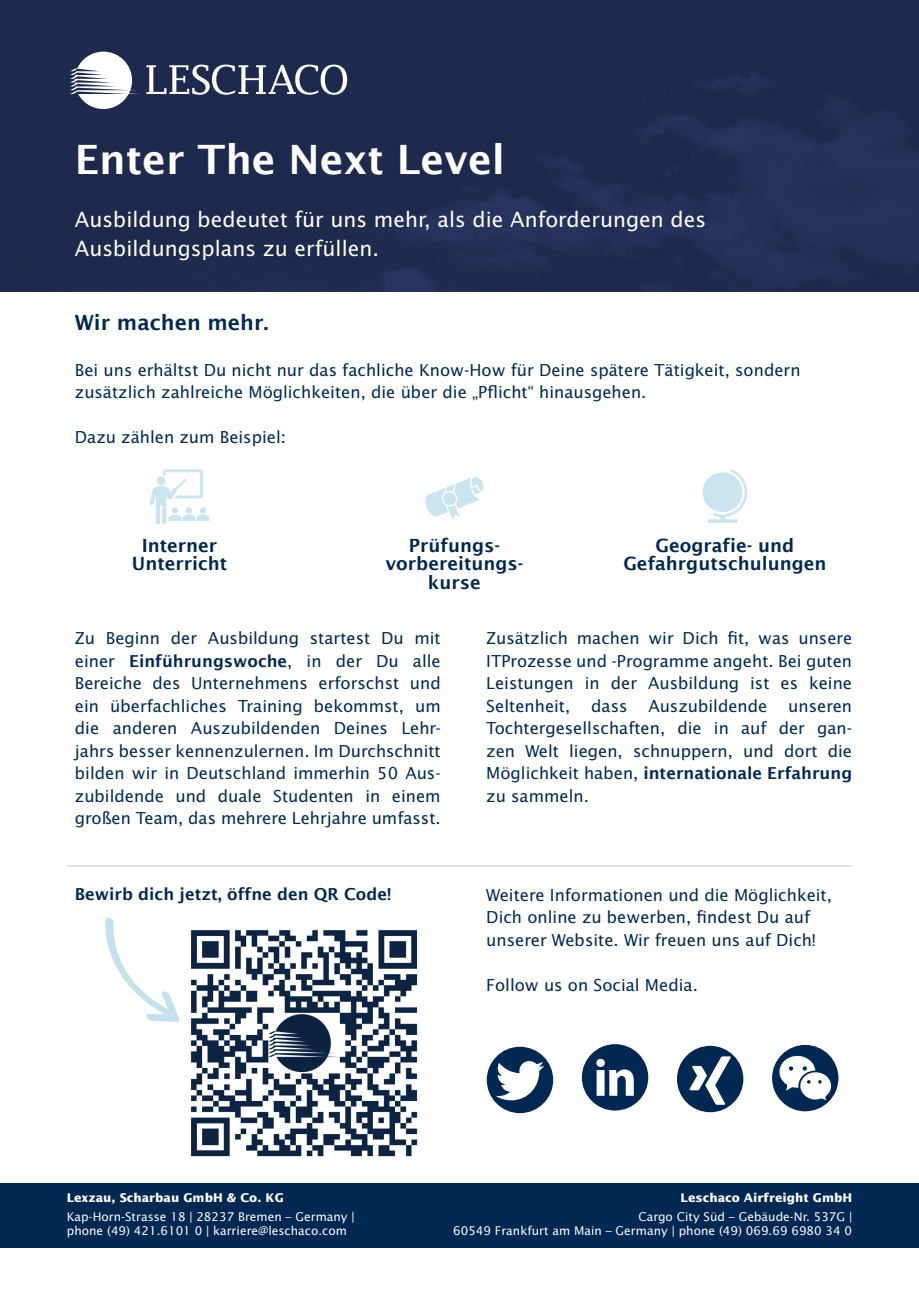
<style>
.page{position:relative;width:919px;height:1289px;background:#fff}
.page>*{position:absolute;margin:0;border:0;box-sizing:border-box;transform-origin:0 0}
.t1{font:600 40.5px "Lucida Sans";color:#fff}
.t2{font:21px/28.5px "Lucida Sans";color:#fff}
.t3{font:600 21px "Lucida Sans";color:#002852}
.t4{font:600 18.3px/18.3px "Lucida Sans";color:#002852;text-align:center}
.t5{font:16.5px/22.5px "Lucida Sans";color:#002852;text-align:justify}
.t6{font:600 16.5px "Lucida Sans";color:#002852}
.t7{font:12px/14.4px "Lucida Sans";color:#fff}
.t8{font:700 12px "Lucida Sans";color:#fff}
.s1{font-weight:600}
</style>
<div class="page">
<img style="left:0;top:0;width:918px;height:291px">
<svg style="left:70px;top:52px;width:277px;height:57px"></svg>
<div style="left:0;top:1183px;width:918px;height:65px;background:#002852"></div>
<div style="left:772px;top:1044px;width:66px;height:67px;background:#002852;border-radius:50%"></div>
<svg style="left:778px;top:1054px;width:54px;height:46px"></svg>
<div style="left:677px;top:1045px;width:66px;height:67px;background:#002852;border-radius:50%"></div>
<svg style="left:689px;top:1056px;width:41px;height:48px"></svg>
<div style="left:582px;top:1044px;width:66px;height:66px;background:#002852;border-radius:50%"></div>
<svg style="left:596px;top:1058px;width:37px;height:37px"></svg>
<div style="left:486px;top:1046px;width:67px;height:67px;background:#002852;border-radius:50%"></div>
<svg style="left:496px;top:1061px;width:48px;height:39px"></svg>
<svg style="left:702px;top:472px;width:40px;height:40px"></svg>
<svg style="left:708px;top:469px;width:39px;height:54px"></svg>
<svg style="left:149px;top:469px;width:60px;height:55px"></svg>
<svg style="left:425px;top:476px;width:58px;height:44px"></svg>
<img style="left:190px;top:930px;width:228px;height:227px">
<svg style="left:105px;top:917px;width:75px;height:104px"></svg>
<hr style="left:67px;top:865px;width:785px;height:1px;background:#d9d9d9">
<h1 class="t1" style="left:75px;top:136px;width:431px">Enter The Next Level</h1>
<p class="t2" style="left:75px;top:205px;width:632px">Ausbildung bedeutet für uns mehr, als die Anforderungen des<br>Ausbildungsplans zu erfüllen.</p>
<p class="t3" style="left:75px;top:310px;width:195px">Wir machen mehr.</p>
<p class="t5" style="left:75px;top:358px;width:727px">Bei uns erhältst Du nicht nur das fachliche Know-How für Deine spätere Tätigkeit, sondern zusätzlich zahlreiche Möglichkeiten, die über die „Pflicht“ hinausgehen.</p>
<p class="t5" style="left:75px;top:425px;width:213px">Dazu zählen zum Beispiel:</p>
<p class="t4" style="left:132px;top:536px;width:97px">Interner<br>Unterricht</p>
<p class="t4" style="left:385px;top:536px;width:139px">Prüfungs&shy;vorbereitungs&shy;kurse</p>
<p class="t4" style="left:623px;top:536px;width:205px">Geografie- und<br>Gefahrgutschulungen</p>
<p class="t5" style="left:75px;top:626px;width:367px">Zu Beginn der Ausbildung startest Du mit einer <span class="s1">Einführungswoche</span>, in der Du alle Bereiche des Unternehmens erforschst und ein überfachliches Training bekommst, um die anderen Auszubildenden Deines Lehr&shy;jahrs besser kennenzulernen. Im Durchschnitt bilden wir in Deutschland immerhin 50 Aus&shy;zubildende und duale Studenten in einem großen Team, das mehrere Lehrjahre umfasst.</p>
<p class="t5" style="left:486px;top:626px;width:367px">Zusätzlich machen wir Dich fit, was unsere ITProzesse und -Programme angeht. Bei guten Leistungen in der Ausbildung ist es keine Seltenheit,</p>
<p class="t5" style="left:591px;top:694px;width:38px">dass</p>
<p class="t5" style="left:648px;top:694px;width:121px">Auszubildende</p>
<p class="t5" style="left:486px;top:694px;width:367px;text-indent:302px">unseren Tochtergesellschaften, die in auf der gan&shy;zen Welt liegen, schnuppern, und dort die Möglichkeit haben, <span class="s1">internationale Erfahrung </span>zu sammeln.</p>
<p class="t6" style="left:75px;top:884px;width:318px">Bewirb dich jetzt, öffne den QR Code!</p>
<p class="t5" style="left:486px;top:883px;width:347px;text-align:left">Weitere Informationen und die Möglichkeit,<br>Dich online zu bewerben, findest Du auf unserer Website. Wir freuen uns auf Dich!</p>
<p class="t5" style="left:486px;top:973px;width:213px">Follow us on Social Media.</p>
<p class="t8" style="left:67px;top:1189px;width:218px">Lexzau, Scharbau GmbH &amp; Co. KG</p>
<p class="t7" style="left:67px;top:1208px;width:289px">Kap-Horn-Strasse 18 | 28237 Bremen – Germany | phone (49) 421.6101 0 | karriere@leschaco.com</p>
<p class="t8" style="left:680px;top:1189px;width:173px">Leschaco Airfreight GmbH</p>
<p class="t7" style="left:453px;top:1208px;width:400px;text-align:right">Cargo City Süd – Gebäude-Nr. 537G |<br>60549 Frankfurt am Main – Germany | phone (49) 069.69 6980 34 0</p>
</div>
